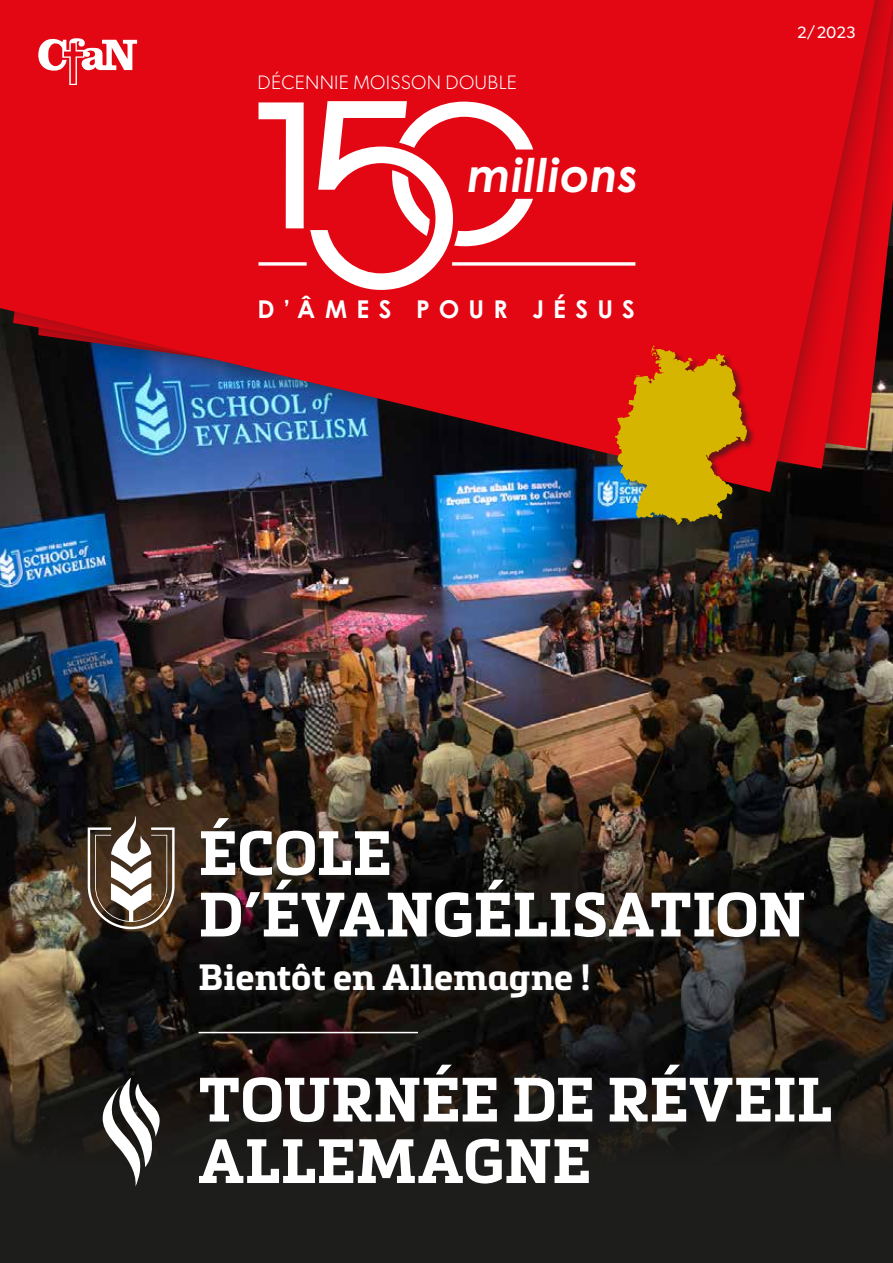
<style>
.page{position:relative;width:893px;height:1263px;background:#fff}
.page>*{position:absolute;margin:0;border:0;box-sizing:border-box;transform-origin:0 0}
.t1{font:700 61.5px/61.5px "Metronic Slab Pro";color:#fff}
.t2{font:italic 700 46.35px "Century Gothic Pro";letter-spacing:.015em;color:#fff}
.t3{font:700 36px "Metronic Slab Pro";color:#fff}
.t4{font:700 24.6px "Century Gothic Pro";letter-spacing:.37em;color:#fff}
.t5{font:300 19.5px "Gibson";letter-spacing:.015em;color:#fff}
.t6{font:16.5px "Gibson";color:#fff}
</style>
<div class="page">
<div style="left:0;top:85px;width:893px;height:1178px;background:#1d1d1b"></div>
<img style="left:0;top:515px;width:893px;height:633px">
<div style="left:0;top:0;width:893px;height:515px;background:#1d1d1b;opacity:.5"></div>
<svg style="left:0;top:0;width:875px;height:492px;background:#bc1223"></svg>
<svg style="left:38px;top:38px;width:99px;height:47px"></svg>
<div style="left:615px;top:346px;width:141px;height:187px;background:#1d1d1b;opacity:.6"></div>
<svg style="left:615px;top:346px;width:132px;height:179px;background:#bf7f10"></svg>
<div style="left:196px;top:818px;width:642px;height:374px;background:#1d1d1b;opacity:.85"></div>
<hr style="left:199px;top:1032px;width:219px;height:1px;background:#fff">
<svg style="left:88px;top:816px;width:87px;height:113px;background:#7c6d60"></svg>
<svg style="left:96px;top:1077px;width:66px;height:109px"></svg>
<svg style="left:533px;top:262px;width:102px;height:4px"></svg>
<svg style="left:258px;top:262px;width:49px;height:4px"></svg>
<svg style="left:258px;top:102px;width:46px;height:126px;background:#f07980"></svg>
<svg style="left:310px;top:101px;width:223px;height:189px;background:#eb545d"></svg>
<p class="t5" style="left:258px;top:71px;width:261px">DÉCENNIE MOISSON DOUBLE</p>
<p class="t2" style="left:467px;top:146px;width:173px">millions</p>
<p class="t4" style="left:258px;top:293px;width:379px">D’ÂMES POUR JÉSUS</p>
<p class="t6" style="left:797px;top:22px;width:60px">2/2023</p>
<p class="t1" style="left:199px;top:821px;width:609px">ÉCOLE<br>D’ÉVANGÉLISATION</p>
<p class="t3" style="left:199px;top:954px;width:394px">Bientôt en Allemagne !</p>
<p class="t1" style="left:199px;top:1068px;width:635px">TOURNÉE DE RÉVEIL<br>ALLEMAGNE</p>
</div>
